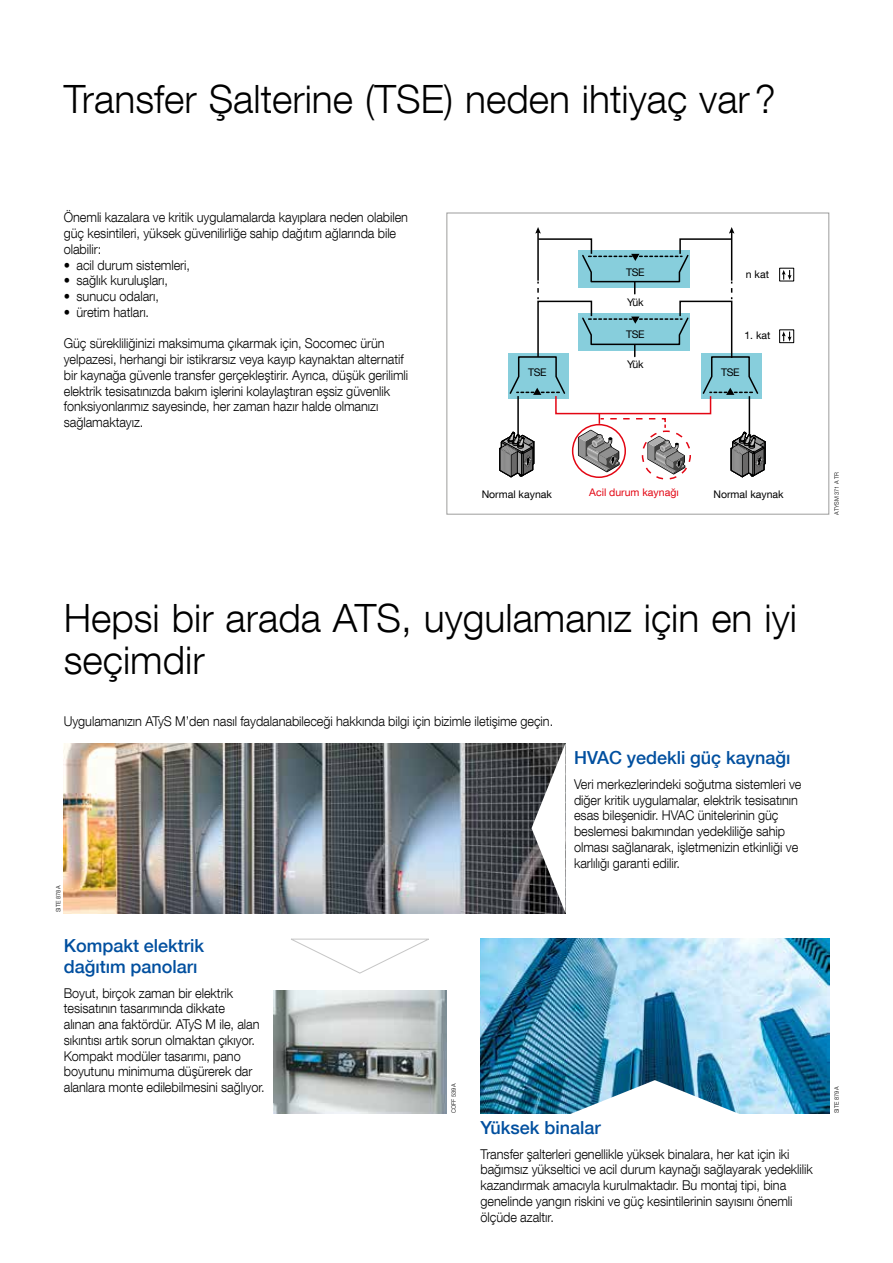
<style>
.page{position:relative;width:893px;height:1263px;background:#fff}
.page>*{position:absolute;margin:0;border:0;box-sizing:border-box;transform-origin:0 0}
.t1{font:300 39px/42px "Helvetica Neue LT Com";color:#000}
.t2{font:500 18px/21.8px "Helvetica Neue LT Com";color:#004f9f}
.t3{font:300 13.5px/15.8px "Helvetica Neue LT Com";letter-spacing:-.005em;color:#000;scale:.94 1}
.t4{font:10.5px "Helvetica Neue LT Com";color:#000}
.t5{font:10.5px "Helvetica Neue LT Com";color:#e30613}
.t6{font:300 6px "Helvetica Neue LT Com";letter-spacing:-.005em;color:#000;scale:.94 1}
</style>
<div class="page">
<div style="left:508px;top:353px;width:61px;height:45px;background:#87cedc"></div>
<div style="left:701px;top:353px;width:61px;height:45px;background:#87cedc"></div>
<div style="left:555px;top:395px;width:156px;height:19px;border:2px solid #e30613"></div>
<hr style="left:517px;top:396px;width:2px;height:48px;background:#000">
<svg style="left:782px;top:270px;width:10px;height:9px"></svg>
<div style="left:779px;top:268px;width:15px;height:13px;border:1px solid #000"></div>
<svg style="left:782px;top:332px;width:10px;height:9px"></svg>
<div style="left:779px;top:330px;width:15px;height:13px;border:1px solid #000"></div>
<div style="left:572px;top:424px;width:54px;height:54px;border:2px solid #e30613;border-radius:50%"></div>
<div style="left:642px;top:430px;width:49px;height:50px;border:2px dashed #e30613;border-radius:50%"></div>
<svg style="left:499px;top:429px;width:36px;height:48px"></svg>
<svg style="left:577px;top:414px;width:109px;height:61px"></svg>
<svg style="left:509px;top:227px;width:250px;height:168px"></svg>
<hr style="left:749px;top:396px;width:1px;height:48px;background:#000">
<svg style="left:730px;top:429px;width:36px;height:48px"></svg>
<div style="left:446px;top:213px;width:383px;height:301px;border:1px solid #9d9d9c"></div>
<img style="left:64px;top:743px;width:467px;height:170px">
<svg style="left:531px;top:743px;width:35px;height:170px"></svg>
<img style="left:480px;top:939px;width:349px;height:174px">
<img style="left:570px;top:1080px;width:170px;height:34px">
<img style="left:274px;top:991px;width:172px;height:122px">
<svg style="left:291px;top:938px;width:138px;height:36px"></svg>
<h1 class="t1" style="left:64px;top:77px;width:713px">Transfer Şalterine (TSE) neden ihtiyaç var?</h1>
<p class="t3" style="left:64px;top:209px;width:368px">Önemli kazalara ve kritik uygulamalarda kayıplara neden olabilen güç kesintileri, yüksek güvenilirliğe sahip dağıtım ağlarında bile olabilir:</p>
<p class="t3" style="left:64px;top:257px;width:136px">• acil durum sistemleri,</p>
<p class="t3" style="left:64px;top:272px;width:112px">• sağlık kuruluşları,</p>
<p class="t3" style="left:64px;top:288px;width:103px">• sunucu odaları,</p>
<p class="t3" style="left:64px;top:304px;width:92px">• üretim hatları.</p>
<p class="t3" style="left:64px;top:335px;width:368px">Güç sürekliliğinizi maksimuma çıkarmak için, Socomec ürün yelpazesi, herhangi bir istikrarsız veya kayıp kaynaktan alternatif bir kaynağa güvenle transfer gerçekleştirir. Ayrıca, düşük gerilimli elektrik tesisatınızda bakım işlerini kolaylaştıran eşsiz güvenlik fonksiyonlarımız sayesinde, her zaman hazır halde olmanızı sağlamaktayız.</p>
<p class="t4" style="left:528px;top:366px;width:20px">TSE</p>
<p class="t4" style="left:626px;top:265px;width:20px">TSE</p>
<p class="t4" style="left:627px;top:295px;width:18px">Yük</p>
<p class="t4" style="left:626px;top:328px;width:20px">TSE</p>
<p class="t4" style="left:627px;top:358px;width:18px">Yük</p>
<p class="t4" style="left:746px;top:268px;width:25px">n kat</p>
<p class="t4" style="left:744px;top:328px;width:28px">1. kat</p>
<p class="t4" style="left:721px;top:366px;width:20px">TSE</p>
<p class="t4" style="left:482px;top:488px;width:72px">Normal kaynak</p>
<p class="t5" style="left:589px;top:486px;width:91px">Acil durum kaynağı</p>
<p class="t4" style="left:713px;top:488px;width:72px">Normal kaynak</p>
<p class="t6" style="left:833px;top:514px;width:46px;rotate:-90deg">ATYSM 371 A TR</p>
<h1 class="t1" style="left:64px;top:596px;width:735px">Hepsi bir arada ATS, uygulamanız için en iyi seçimdir</h1>
<p class="t3" style="left:64px;top:713px;width:522px">Uygulamanızın ATyS M’den nasıl faydalanabileceği hakkında bilgi için bizimle iletişime geçin.</p>
<p class="t6" style="left:55px;top:912px;width:30px;rotate:-90deg">SITE 878 A</p>
<h2 class="t2" style="left:574px;top:747px;width:218px">HVAC yedekli güç kaynağı</h2>
<p class="t3" style="left:574px;top:776px;width:243px">Veri merkezlerindeki soğutma sistemleri ve diğer kritik uygulamalar, elektrik tesisatının esas bileşenidir. HVAC ünitelerinin güç beslemesi bakımından yedekliliğe sahip olması sağlanarak, işletmenizin etkinliği ve karlılığı garanti edilir.</p>
<h2 class="t2" style="left:64px;top:934px;width:142px">Kompakt elektrik dağıtım panoları</h2>
<p class="t3" style="left:64px;top:985px;width:215px">Boyut, birçok zaman bir elektrik tesisatının tasarımında dikkate<br>alınan ana faktördür. ATyS M ile, alan sıkıntısı artık sorun olmaktan çıkıyor.<br>Kompakt modüler tasarımı, pano boyutunu minimuma düşürerek dar alanlara monte edilebilmesini sağlıyor.</p>
<p class="t6" style="left:450px;top:1113px;width:33px;rotate:-90deg">COFF 539 A</p>
<p class="t6" style="left:833px;top:1113px;width:30px;rotate:-90deg">SITE 879 A</p>
<h2 class="t2" style="left:480px;top:1117px;width:122px">Yüksek binalar</h2>
<p class="t3" style="left:480px;top:1146px;width:355px">Transfer şalterleri genellikle yüksek binalara, her kat için iki bağımsız yükseltici ve acil durum kaynağı sağlayarak yedeklilik kazandırmak amacıyla kurulmaktadır. Bu montaj tipi, bina genelinde yangın riskini ve güç kesintilerinin sayısını önemli ölçüde azaltır.</p>
</div>
